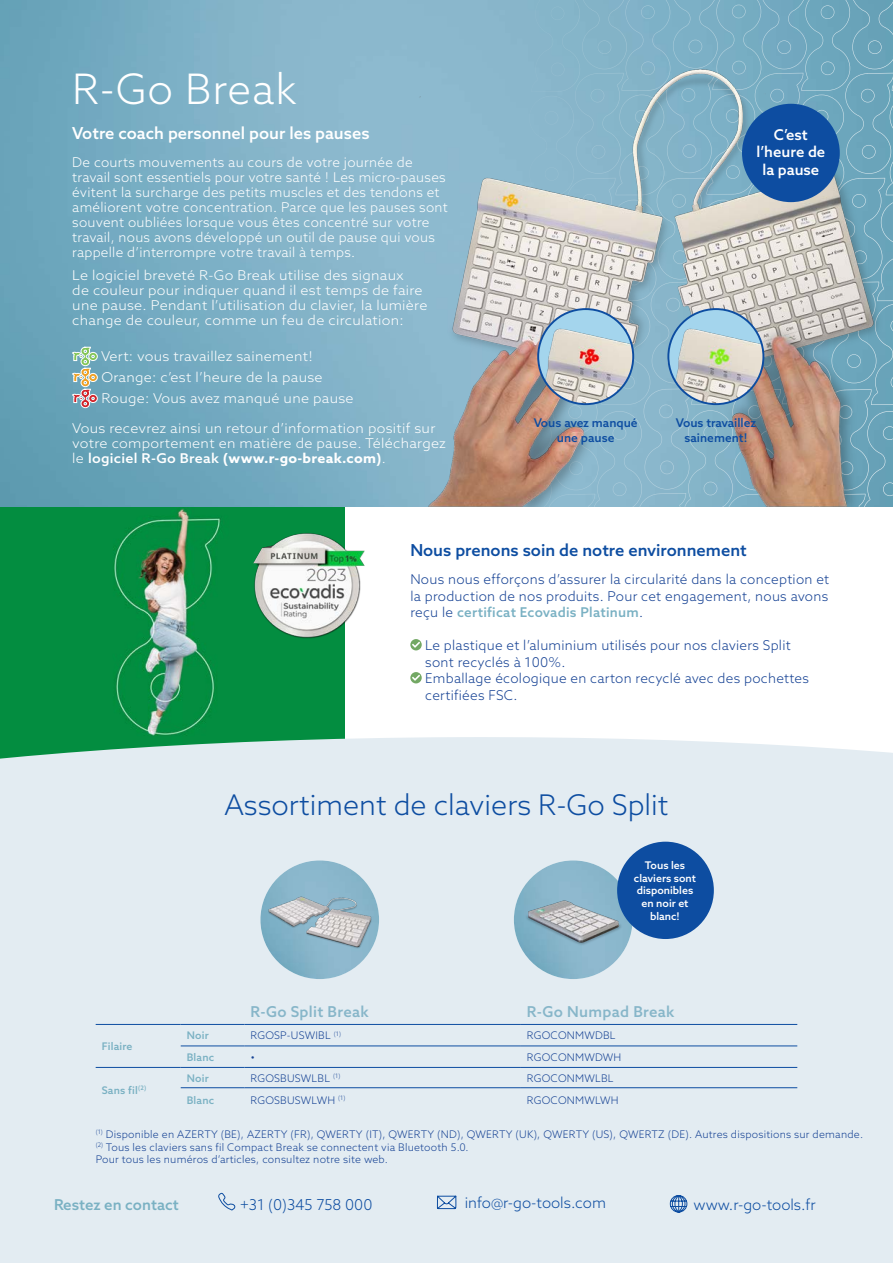
<style>
.page{position:relative;width:893px;height:1263px;background:#fff}
.page>*{position:absolute;margin:0;border:0;box-sizing:border-box;transform-origin:0 0}
.t1{font:300 42px "Azo Sans";letter-spacing:.02em;color:#fff}
.t2{font:300 28.5px "Azo Sans";color:#0d4da1}
.t3{font:500 16.5px "Azo Sans";color:#0d4da1}
.t4{font:500 16.5px "Azo Sans";color:#fff}
.t5{font:300 15px "Azo Sans";color:#0d4da1}
.Alineastijl_1{font:500 15px "Azo Sans";letter-spacing:.02em;color:#87b6c9}
.t6{font:500 15px "Azo Sans";color:#7ab1c3}
.t7{font:500 14.85px/17.9px "Azo Sans";color:#fff;text-align:center}
.t8{font:300 13.5px/15px "Azo Sans";letter-spacing:.02em;color:#fff;scale:1.05 1}
.t9{font:300 13.5px/15px "Azo Sans";letter-spacing:.02em;color:#fff}
.Alineastijl_1-2{font:300 13.5px/16.5px "Azo Sans";letter-spacing:.02em;color:#164294;text-align:justify}
.t10{font:500 12px/14.4px "Azo Sans";color:#0d4da1;text-align:center}
.Alineastijl_1-3{font:300 12px "Azo Sans";color:#164294}
.Alineastijl_1-4{font:300 10.5px "Azo Sans";letter-spacing:.02em;color:#164294}
.t11{font:500 10.5px/12.6px "Azo Sans";color:#fff;text-align:center}
.Alineastijl_1-5{font:500 10.5px "Azo Sans";letter-spacing:.02em;color:#7ab1c3}
.s1{font-weight:500}
.s2{font-weight:700}
.s3{font-weight:500;color:#7ab1c3}
</style>
<div class="page">
<img style="left:0;top:506px;width:345px;height:229px">
<img style="left:0;top:0;width:852px;height:506px">
<img style="left:627px;top:0;width:43px;height:35px">
<div style="left:582px;top:0;width:45px;height:35px;background:#83b3c7"></div>
<img style="left:718px;top:0;width:43px;height:35px">
<img style="left:673px;top:0;width:45px;height:35px">
<img style="left:807px;top:0;width:43px;height:35px">
<img style="left:762px;top:0;width:45px;height:35px">
<img style="left:852px;top:0;width:41px;height:35px">
<div style="left:534px;top:0;width:46px;height:35px;background:#85b5c9"></div>
<img style="left:552px;top:506px;width:41px;height:1px">
<img style="left:642px;top:506px;width:42px;height:1px">
<img style="left:733px;top:506px;width:40px;height:1px">
<img style="left:822px;top:506px;width:41px;height:1px">
<img style="left:593px;top:506px;width:49px;height:1px">
<img style="left:684px;top:506px;width:49px;height:1px">
<img style="left:863px;top:506px;width:30px;height:1px">
<img style="left:506px;top:506px;width:46px;height:1px">
<div style="left:0;top:859px;width:893px;height:404px;background:#e3ecf2"></div>
<svg style="left:0;top:735px;width:893px;height:312px"></svg>
<img style="left:260px;top:860px;width:119px;height:119px;border-radius:59px">
<img style="left:217px;top:35px;width:676px;height:471px">
<img style="left:538px;top:309px;width:95px;height:95px;border-radius:48px">
<div style="left:537px;top:308px;width:97px;height:97px;border:2px solid #0d4da1;border-radius:50%"></div>
<div style="left:742px;top:104px;width:98px;height:98px;background:#0d4da1;border-radius:50%"></div>
<hr style="left:96px;top:1024px;width:85px;height:1px;background:#0d4da1">
<hr style="left:96px;top:1067px;width:85px;height:1px;background:#0d4da1">
<hr style="left:181px;top:1024px;width:63px;height:1px;background:#0d4da1">
<hr style="left:181px;top:1046px;width:63px;height:1px;background:#0d4da1">
<hr style="left:244px;top:1024px;width:277px;height:1px;background:#0d4da1">
<hr style="left:521px;top:1024px;width:276px;height:1px;background:#0d4da1">
<hr style="left:244px;top:1046px;width:277px;height:1px;background:#0d4da1">
<hr style="left:521px;top:1046px;width:276px;height:1px;background:#0d4da1">
<hr style="left:244px;top:1067px;width:277px;height:1px;background:#0d4da1">
<hr style="left:521px;top:1067px;width:276px;height:1px;background:#0d4da1">
<hr style="left:181px;top:1067px;width:63px;height:1px;background:#0d4da1">
<hr style="left:181px;top:1087px;width:63px;height:1px;background:#0d4da1">
<hr style="left:244px;top:1087px;width:277px;height:1px;background:#0d4da1">
<hr style="left:521px;top:1087px;width:276px;height:1px;background:#0d4da1">
<img style="left:261px;top:858px;width:118px;height:100px">
<img style="left:517px;top:860px;width:113px;height:114px">
<img style="left:254px;top:531px;width:110px;height:110px">
<img style="left:668px;top:309px;width:95px;height:95px;border-radius:48px">
<div style="left:667px;top:308px;width:97px;height:97px;border:2px solid #0d4da1;border-radius:50%"></div>
<div style="left:617px;top:842px;width:97px;height:97px;background:#0d4da1;border-radius:50%"></div>
<svg style="left:410px;top:639px;width:12px;height:11px"></svg>
<svg style="left:412px;top:642px;width:8px;height:6px"></svg>
<div style="left:410px;top:672px;width:12px;height:11px;background:#73a864;border-radius:50%"></div>
<svg style="left:412px;top:675px;width:8px;height:6px"></svg>
<svg style="left:670px;top:1195px;width:17px;height:18px"></svg>
<svg style="left:437px;top:1195px;width:19px;height:14px"></svg>
<svg style="left:218px;top:1193px;width:17px;height:17px"></svg>
<svg style="left:72px;top:347px;width:26px;height:61px;background:#a5b3ac"></svg>
<p class="t1" style="left:72px;top:62px;width:226px">R-Go Break</p>
<p class="t4" style="left:72px;top:123px;width:299px">Votre coach personnel pour les pauses</p>
<p class="t9" style="left:72px;top:155px;width:377px">De courts mouvements au cours de votre journée de travail sont essentiels pour votre santé ! Les micro-pauses évitent la surcharge des petits muscles et des tendons et améliorent votre concentration. Parce que les pauses sont souvent oubliées lorsque vous êtes concentré sur votre travail, nous avons développé un outil de pause qui vous rappelle d’interrompre votre travail à temps.</p>
<p class="t8" style="left:72px;top:267px;width:340px">Le logiciel breveté R-Go Break utilise des signaux<br>de couleur pour indiquer quand il est temps de faire une pause. Pendant l’utilisation du clavier, la lumière change de couleur, comme un feu de circulation:</p>
<p class="t8" style="left:101px;top:348px;width:203px">Vert: vous travaillez sainement!</p>
<p class="t8" style="left:102px;top:369px;width:212px">Orange: c’est l’heure de la pause</p>
<p class="t8" style="left:102px;top:390px;width:242px">Rouge: Vous avez manqué une pause</p>
<p class="t8" style="left:72px;top:420px;width:357px">Vous recevrez ainsi un retour d’information positif sur votre comportement en matière de pause. Téléchargez le <span class="s1">logiciel R-Go Break</span> <span class="s2">(www.r-go-break.com)</span>.</p>
<p class="t7" style="left:756px;top:125px;width:70px">C’est l’heure de la pause</p>
<p class="t10" style="left:534px;top:415px;width:106px">Vous avez manqué une pause</p>
<p class="t10" style="left:676px;top:415px;width:82px">Vous travaillez sainement!</p>
<p class="t3" style="left:410px;top:539px;width:338px">Nous prenons soin de notre environnement</p>
<p class="Alineastijl_1-2" style="left:410px;top:571px;width:420px">Nous nous efforçons d’assurer la circularité dans la conception et la production de nos produits. Pour cet engagement, nous avons reçu le <span class="s3">certificat Ecovadis Platinum</span>.</p>
<p class="Alineastijl_1-2" style="left:425px;top:637px;width:367px">Le plastique et l’aluminium utilisés pour nos claviers Split</p>
<p class="Alineastijl_1-2" style="left:425px;top:654px;width:142px">sont recyclés à 100%.</p>
<p class="Alineastijl_1-2" style="left:425px;top:670px;width:385px">Emballage écologique en carton recyclé avec des pochettes</p>
<p class="Alineastijl_1-2" style="left:425px;top:687px;width:94px">certifiées FSC.</p>
<p class="t2" style="left:225px;top:786px;width:445px">Assortiment de claviers R-Go Split</p>
<p class="t11" style="left:634px;top:859px;width:64px">Tous les claviers sont disponibles en noir et blanc!</p>
<p class="Alineastijl_1-5" style="left:102px;top:1039px;width:32px">Filaire</p>
<p class="Alineastijl_1-5" style="left:102px;top:1083px;width:46px">Sans fil<sup>(2)</sup></p>
<p class="Alineastijl_1" style="left:250px;top:1001px;width:120px">R-Go Split Break</p>
<p class="Alineastijl_1" style="left:527px;top:1001px;width:149px">R-Go Numpad Break</p>
<p class="Alineastijl_1-5" style="left:187px;top:1029px;width:24px">Noir</p>
<p class="Alineastijl_1-4" style="left:250px;top:1029px;width:92px">RGOSP-USWIBL <sup>(1)</sup></p>
<p class="Alineastijl_1-4" style="left:527px;top:1029px;width:90px">RGOCONMWDBL</p>
<p class="Alineastijl_1-5" style="left:187px;top:1050px;width:29px">Blanc</p>
<p class="Alineastijl_1-3" style="left:250px;top:1049px;width:6px">•</p>
<p class="Alineastijl_1-4" style="left:527px;top:1050px;width:96px">RGOCONMWDWH</p>
<p class="Alineastijl_1-5" style="left:187px;top:1071px;width:24px">Noir</p>
<p class="Alineastijl_1-4" style="left:250px;top:1071px;width:91px">RGOSBUSWLBL <sup>(1)</sup></p>
<p class="Alineastijl_1-4" style="left:527px;top:1071px;width:88px">RGOCONMWLBL</p>
<p class="Alineastijl_1-5" style="left:187px;top:1093px;width:29px">Blanc</p>
<p class="Alineastijl_1-4" style="left:250px;top:1093px;width:96px">RGOSBUSWLWH <sup>(1)</sup></p>
<p class="Alineastijl_1-4" style="left:527px;top:1093px;width:93px">RGOCONMWLWH</p>
<p class="Alineastijl_1-4" style="left:96px;top:1127px;width:769px"><sup>(1)</sup> Disponible en AZERTY (BE), AZERTY (FR), QWERTY (IT), QWERTY (ND), QWERTY (UK), QWERTY (US), QWERTZ (DE). Autres dispositions sur demande.</p>
<p class="Alineastijl_1-4" style="left:96px;top:1140px;width:375px"><sup>(2)</sup> Tous les claviers sans fil Compact Break se connectent via Bluetooth 5.0.</p>
<p class="Alineastijl_1-4" style="left:96px;top:1152px;width:294px">Pour tous les numéros d’articles, consultez notre site web.</p>
<p class="t6" style="left:54px;top:1195px;width:126px">Restez en contact</p>
<p class="t5" style="left:240px;top:1194px;width:134px">+31 (0)345 758 000</p>
<p class="t5" style="left:465px;top:1193px;width:143px">info@r-go-tools.com</p>
<p class="t5" style="left:694px;top:1194px;width:124px">www.r-go-tools.fr</p>
</div>
